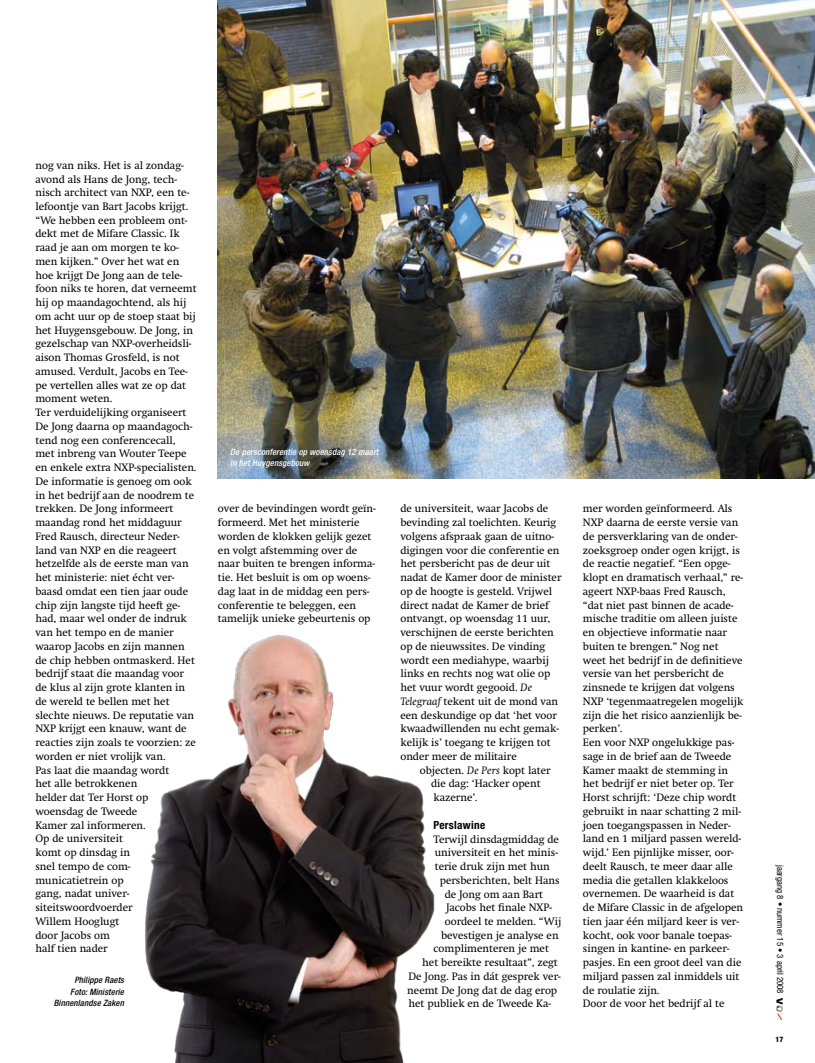
<style>
.page{position:relative;width:815px;height:1063px;background:#fff}
.page>*{position:absolute;margin:0;border:0;box-sizing:border-box;transform-origin:0 0}
.t1{font:700 condensed 11.25px "Helvetica Neue";letter-spacing:.025em;color:#000}
.t2{font:10.62px/13.8px "Swift";color:#000}
.t3{font:italic 500 condensed 8.75px/11.2px "Helvetica Neue";letter-spacing:.015em;color:#fff}
.t4{font:italic 500 condensed 8.75px/11.2px "Helvetica Neue";letter-spacing:.015em;color:#000;text-align:right}
.t5{font:condensed 8.75px "Helvetica Neue";color:#000}
.t6{font:800 condensed 7.5px "Helvetica Neue";color:#000}
.s1{font-style:italic}
</style>
<div class="page">
<img style="left:776px;top:998px;width:7px;height:22px">
<img style="left:218px;top:0;width:597px;height:478px">
<img style="left:145px;top:635px;width:290px;height:428px">
<p class="t2" style="left:35px;top:158px;width:163px">nog van niks. Het is al zondag&shy;avond als Hans de Jong, tech&shy;nisch architect van NXP, een te&shy;lefoontje van Bart Jacobs krijgt. “We hebben een probleem ont&shy;dekt met de Mifare Classic. Ik raad je aan om morgen te ko&shy;men kijken.” Over het wat en hoe krijgt De Jong aan de tele&shy;foon niks te horen, dat verneemt hij op maandagochtend, als hij om acht uur op de stoep staat bij het Huygensgebouw. De Jong, in gezelschap van NXP-overheidsli&shy;aison Thomas Grosfeld, is not amused. Verdult, Jacobs en Tee&shy;pe vertellen alles wat ze op dat moment weten.<br>Ter verduidelijking organiseert<br>De Jong daarna op maandagoch&shy;tend nog een conferencecall, met inbreng van Wouter Teepe en enkele extra NXP-specialisten.<br>De informatie is genoeg om ook in het bedrijf aan de noodrem te trekken. De Jong informeert maandag rond het middaguur<br>Fred Rausch, directeur Neder&shy;land van NXP en die reageert hetzelfde als de eerste man van het ministerie: niet écht ver&shy;baasd omdat een tien jaar oude chip zijn langste tijd heeft ge&shy;had, maar wel onder de indruk van het tempo en de manier waarop Jacobs en zijn mannen de chip hebben ontmaskerd. Het bedrijf staat die maandag voor de klus al zijn grote klanten in de wereld te bellen met het slechte nieuws. De reputatie van<br>NXP krijgt een knauw, want de reacties zijn zoals te voorzien: ze worden er niet vrolijk van.<br>Pas laat die maandag wordt<br>het alle betrokkenen<br>helder dat Ter Horst op woensdag de Tweede<br>Kamer zal informeren.<br>Op de universiteit<br>komt op dinsdag in<br>snel tempo de com&shy;municatietrein op<br>gang, nadat univer&shy;siteitswoordvoerder<br>Willem Hooglugt<br>door Jacobs om<br>half tien nader</p>
<p class="t4" style="left:54px;top:974px;width:72px">Philippe Raets<br>Foto: Ministerie<br>Binnenlandse Zaken</p>
<p class="t3" style="left:230px;top:446px;width:150px">De persconferentie op woensdag 12 maart in het Huygensgebouw</p>
<p class="t2" style="left:218px;top:502px;width:159px">over de bevindingen wordt geïn&shy;formeerd. Met het ministerie worden de klokken gelijk gezet en volgt afstemming over de naar buiten te brengen informa&shy;tie. Het besluit is om op woens&shy;dag laat in de middag een pers&shy;conferentie te beleggen, een tamelijk unieke gebeurtenis op</p>
<p class="t2" style="left:400px;top:502px;width:163px">de universiteit, waar Jacobs de bevinding zal toelichten. Keurig volgens afspraak gaan de uitno&shy;digingen voor die conferentie en het persbericht pas de deur uit nadat de Kamer door de minister op de hoogte is gesteld. Vrijwel direct nadat de Kamer de brief ontvangt, op woensdag 11 uur, verschijnen de eerste berichten op de nieuwssites. De vinding wordt een mediahype, waarbij links en rechts nog wat olie op het vuur wordt gegooid. <span class="s1">De<br>Telegraaf</span> tekent uit de mond van een deskundige op dat ‘het voor kwaadwillenden nu echt gemak&shy;kelijk is’ toegang te krijgen tot onder meer de militaire</p>
<p class="t2" style="left:431px;top:763px;width:121px;text-indent:-11px">objecten. <span class="s1">De Pers</span> kopt later die dag: ‘Hacker opent kazerne’.</p>
<p class="t1" style="left:434px;top:818px;width:53px">Perslawine</p>
<p class="t2" style="left:434px;top:832px;width:127px">Terwijl dinsdagmiddag de</p>
<p class="t2" style="left:435px;top:846px;width:125px">universiteit en het minis-</p>
<p class="t2" style="left:435px;top:860px;width:116px">terie druk zijn met hun</p>
<p class="t2" style="left:440px;top:873px;width:121px">persberichten, belt Hans</p>
<p class="t2" style="left:445px;top:887px;width:100px">de Jong om aan Bart</p>
<p class="t2" style="left:446px;top:901px;width:107px">Jacobs het finale NXP-</p>
<p class="t2" style="left:445px;top:915px;width:118px">oordeel te melden. “Wij</p>
<p class="t2" style="left:441px;top:928px;width:119px">bevestigen je analyse en</p>
<p class="t2" style="left:434px;top:942px;width:117px">complimenteren je met</p>
<p class="t2" style="left:422px;top:956px;width:137px">het bereikte resultaat”, zegt</p>
<p class="t2" style="left:409px;top:970px;width:154px">De Jong. Pas in dát gesprek ver-</p>
<p class="t2" style="left:407px;top:983px;width:151px">neemt De Jong dat de dag erop</p>
<p class="t2" style="left:409px;top:997px;width:144px">het publiek en de Tweede Ka-</p>
<p class="t2" style="left:583px;top:502px;width:162px">mer worden geïnformeerd. Als<br>NXP daarna de eerste versie van de persverklaring van de onder&shy;zoeksgroep onder ogen krijgt, is de reactie negatief. “Een opge&shy;klopt en dramatisch verhaal,” re&shy;ageert NXP-baas Fred Rausch, “dat niet past binnen de acade&shy;mische traditie om alleen juiste en objectieve informatie naar buiten te brengen.” Nog net weet het bedrijf in de definitieve versie van het persbericht de zinsnede te krijgen dat volgens<br>NXP ‘tegenmaatregelen mogelijk zijn die het risico aanzienlijk be&shy;perken’.<br>Een voor NXP ongelukkige pas&shy;sage in de brief aan de Tweede<br>Kamer maakt de stemming in het bedrijf er niet beter op. Ter<br>Horst schrijft: ‘Deze chip wordt gebruikt in naar schatting 2 mil&shy;joen toegangspassen in Neder&shy;land en 1 miljard passen wereld&shy;wijd.’ Een pijnlijke misser, oor&shy;deelt Rausch, te meer daar alle media die getallen klakkeloos overnemen. De waarheid is dat de Mifare Classic in de afgelopen tien jaar één miljard keer is ver&shy;kocht, ook voor banale toepas&shy;singen in kantine- en parkeer&shy;pasjes. En een groot deel van die miljard passen zal inmiddels uit de roulatie zijn.<br>Door de voor het bedrijf al te</p>
<p class="t5" style="left:785px;top:865px;width:130px;rotate:90deg">jaargang 8 • nummer 15 • 3 april 2008</p>
<p class="t6" style="left:776px;top:1035px;width:9px">17</p>
</div>
